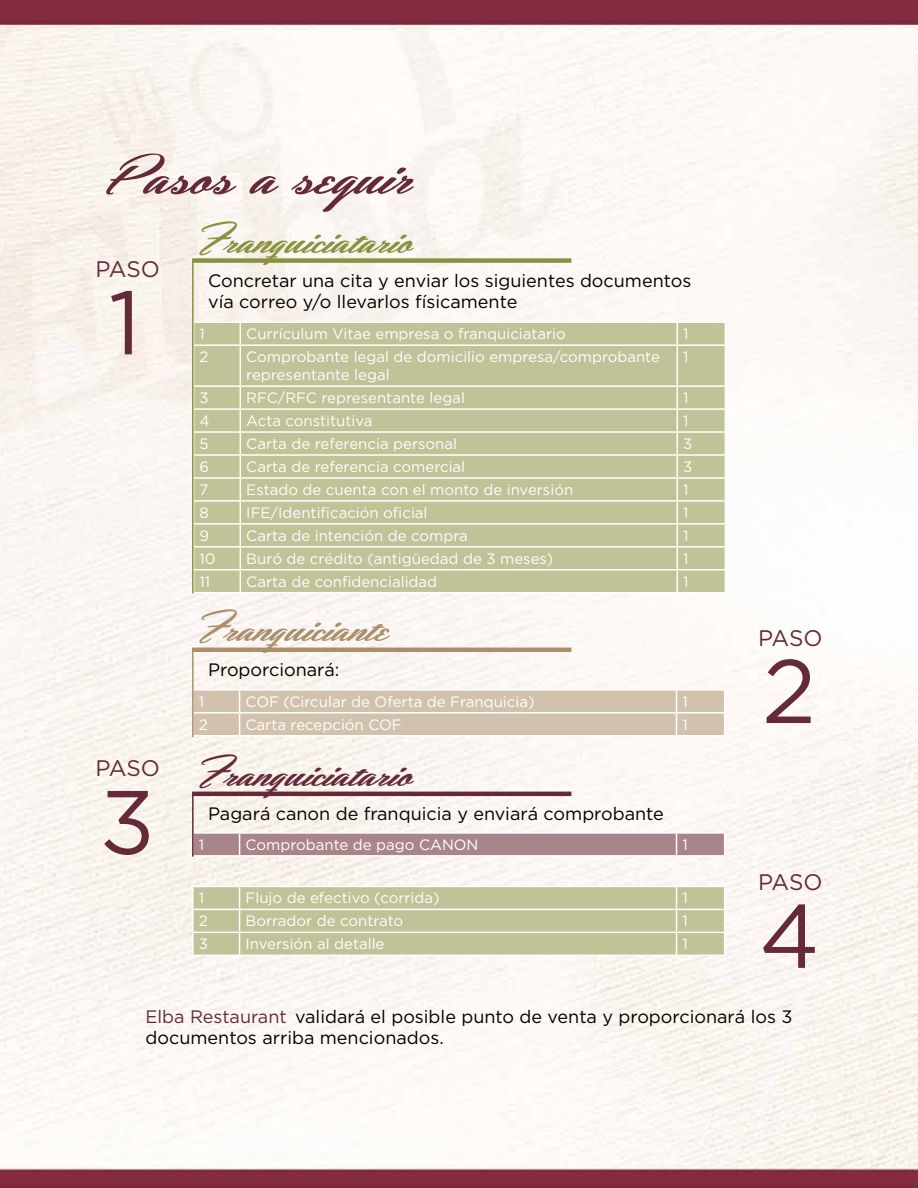
<style>
.page{position:relative;width:918px;height:1188px;background:#fff}
.page>*{position:absolute;margin:0;border:0;box-sizing:border-box;transform-origin:0 0}
.t1{font:90px "Gotham";color:#652939}
.t2{font:60px "Hemmet Personal Use Only";color:#652939}
.t3{font:42px "Hemmet Personal Use Only";color:#88923f}
.t4{font:42px "Hemmet Personal Use Only";color:#652939}
.t5{font:42px "Hemmet Personal Use Only";color:#ab8f6a}
.t6{font:22.5px "Gotham";letter-spacing:-.015em;color:#652939}
.t7{font:18px/21.6px "Gotham";color:#000}
.t8{font:15px/18px "Gotham";color:#fff}
.s1{color:#652939}
</style>
<div class="page">
<img style="left:0;top:0;width:918px;height:1188px">
<div style="left:194px;top:323px;width:531px;height:269px;background:#c0c298"></div>
<hr style="left:193px;top:322px;width:47px;height:1px;background:#fff">
<hr style="left:240px;top:322px;width:437px;height:1px;background:#fff">
<svg style="left:240px;top:323px;width:1px;height:21px"></svg>
<hr style="left:677px;top:322px;width:49px;height:1px;background:#fff">
<svg style="left:677px;top:323px;width:1px;height:21px"></svg>
<svg style="left:725px;top:323px;width:1px;height:21px"></svg>
<hr style="left:193px;top:344px;width:47px;height:2px;background:#fff">
<hr style="left:240px;top:344px;width:437px;height:2px;background:#fff">
<hr style="left:240px;top:346px;width:1px;height:39px;background:#fff">
<hr style="left:677px;top:344px;width:49px;height:2px;background:#fff">
<hr style="left:677px;top:346px;width:1px;height:39px;background:#fff">
<hr style="left:725px;top:346px;width:1px;height:39px;background:#fff">
<hr style="left:193px;top:385px;width:47px;height:2px;background:#fff">
<hr style="left:240px;top:385px;width:437px;height:2px;background:#fff">
<hr style="left:677px;top:385px;width:49px;height:2px;background:#fff">
<hr style="left:193px;top:408px;width:47px;height:2px;background:#fff">
<hr style="left:240px;top:408px;width:437px;height:2px;background:#fff">
<hr style="left:677px;top:408px;width:49px;height:2px;background:#fff">
<hr style="left:193px;top:431px;width:47px;height:2px;background:#fff">
<hr style="left:240px;top:431px;width:437px;height:2px;background:#fff">
<hr style="left:677px;top:431px;width:49px;height:2px;background:#fff">
<hr style="left:193px;top:454px;width:47px;height:2px;background:#fff">
<hr style="left:240px;top:454px;width:437px;height:2px;background:#fff">
<hr style="left:677px;top:454px;width:49px;height:2px;background:#fff">
<hr style="left:193px;top:477px;width:47px;height:2px;background:#fff">
<hr style="left:240px;top:477px;width:437px;height:2px;background:#fff">
<hr style="left:677px;top:477px;width:49px;height:2px;background:#fff">
<hr style="left:193px;top:500px;width:47px;height:2px;background:#fff">
<hr style="left:240px;top:500px;width:437px;height:2px;background:#fff">
<hr style="left:677px;top:500px;width:49px;height:2px;background:#fff">
<hr style="left:193px;top:523px;width:47px;height:2px;background:#fff">
<hr style="left:240px;top:523px;width:437px;height:2px;background:#fff">
<hr style="left:677px;top:523px;width:49px;height:2px;background:#fff">
<hr style="left:193px;top:546px;width:47px;height:2px;background:#fff">
<hr style="left:240px;top:546px;width:437px;height:2px;background:#fff">
<hr style="left:677px;top:546px;width:49px;height:2px;background:#fff">
<hr style="left:193px;top:569px;width:47px;height:2px;background:#fff">
<hr style="left:240px;top:569px;width:437px;height:2px;background:#fff">
<svg style="left:240px;top:387px;width:1px;height:205px"></svg>
<hr style="left:677px;top:569px;width:49px;height:2px;background:#fff">
<svg style="left:677px;top:387px;width:1px;height:205px"></svg>
<svg style="left:725px;top:387px;width:1px;height:205px"></svg>
<hr style="left:193px;top:592px;width:47px;height:1px;background:#fff">
<hr style="left:240px;top:592px;width:437px;height:1px;background:#fff">
<hr style="left:677px;top:592px;width:49px;height:1px;background:#fff">
<hr style="left:192px;top:689px;width:48px;height:2px;background:#fff">
<hr style="left:240px;top:689px;width:437px;height:2px;background:#fff">
<hr style="left:677px;top:689px;width:48px;height:2px;background:#fff">
<svg style="left:194px;top:690px;width:531px;height:45px;background:#d4c5b1"></svg>
<hr style="left:192px;top:735px;width:48px;height:1px;background:#fff">
<hr style="left:240px;top:735px;width:437px;height:1px;background:#fff">
<hr style="left:677px;top:735px;width:48px;height:1px;background:#fff">
<hr style="left:192px;top:832px;width:48px;height:2px;background:#fff">
<hr style="left:240px;top:832px;width:437px;height:2px;background:#fff">
<hr style="left:677px;top:832px;width:48px;height:2px;background:#fff">
<div style="left:194px;top:833px;width:531px;height:22px;background:#a9858a"></div>
<hr style="left:192px;top:855px;width:48px;height:2px;background:#fff">
<hr style="left:240px;top:855px;width:437px;height:2px;background:#fff">
<hr style="left:677px;top:855px;width:48px;height:2px;background:#fff">
<hr style="left:192px;top:886px;width:48px;height:1px;background:#fff">
<hr style="left:192px;top:887px;width:2px;height:22px;background:#fff">
<hr style="left:192px;top:909px;width:48px;height:1px;background:#fff">
<hr style="left:192px;top:910px;width:2px;height:22px;background:#fff">
<hr style="left:192px;top:932px;width:48px;height:1px;background:#fff">
<hr style="left:192px;top:933px;width:2px;height:22px;background:#fff">
<svg style="left:193px;top:886px;width:532px;height:69px;background:#c4c69f"></svg>
<hr style="left:192px;top:955px;width:48px;height:1px;background:#fff">
<hr style="left:240px;top:955px;width:437px;height:1px;background:#fff">
<hr style="left:677px;top:955px;width:48px;height:1px;background:#fff">
<hr style="left:192px;top:260px;width:2px;height:333px;background:#88923f">
<div style="left:192px;top:258px;width:379px;height:5px;background:#88923f"></div>
<hr style="left:192px;top:649px;width:2px;height:88px;background:#ab8f6a">
<hr style="left:192px;top:648px;width:379px;height:4px;background:#ab8f6a">
<hr style="left:192px;top:793px;width:2px;height:64px;background:#652939">
<hr style="left:192px;top:792px;width:379px;height:4px;background:#652939">
<h2 class="t2" style="left:106px;top:134px;width:308px">Pasos a seguir</h2>
<h3 class="t6" style="left:95px;top:254px;width:66px">PASO</h3>
<h1 class="t1" style="left:109px;top:265px;width:34px">1</h1>
<h3 class="t6" style="left:95px;top:754px;width:66px">PASO</h3>
<h1 class="t1" style="left:100px;top:764px;width:57px">3</h1>
<h3 class="t3" style="left:199px;top:211px;width:215px">Franquiciatario</h3>
<p class="t7" style="left:208px;top:269px;width:485px">Concretar una cita y enviar los siguientes documentos vía correo y/o llevarlos físicamente</p>
<p class="t8" style="left:200px;top:325px;width:7px">1</p>
<p class="t8" style="left:246px;top:325px;width:321px">Currículum Vitae empresa o franquiciatario</p>
<p class="t8" style="left:683px;top:325px;width:7px">1</p>
<p class="t8" style="left:200px;top:348px;width:10px">2</p>
<p class="t8" style="left:246px;top:348px;width:415px">Comprobante legal de domicilio empresa/comprobante representante legal</p>
<p class="t8" style="left:683px;top:348px;width:7px">1</p>
<p class="t8" style="left:200px;top:388px;width:11px">3</p>
<p class="t8" style="left:246px;top:388px;width:220px">RFC/RFC representante legal</p>
<p class="t8" style="left:683px;top:388px;width:7px">1</p>
<p class="t8" style="left:200px;top:411px;width:12px">4</p>
<p class="t8" style="left:246px;top:411px;width:128px">Acta constitutiva</p>
<p class="t8" style="left:683px;top:411px;width:7px">1</p>
<p class="t8" style="left:200px;top:434px;width:11px">5</p>
<p class="t8" style="left:246px;top:434px;width:212px">Carta de referencia personal</p>
<p class="t8" style="left:683px;top:434px;width:11px">3</p>
<p class="t8" style="left:200px;top:457px;width:11px">6</p>
<p class="t8" style="left:246px;top:457px;width:220px">Carta de referencia comercial</p>
<p class="t8" style="left:683px;top:457px;width:11px">3</p>
<p class="t8" style="left:200px;top:480px;width:10px">7</p>
<p class="t8" style="left:246px;top:480px;width:329px">Estado de cuenta con el monto de inversión</p>
<p class="t8" style="left:683px;top:480px;width:7px">1</p>
<p class="t8" style="left:200px;top:503px;width:11px">8</p>
<p class="t8" style="left:246px;top:503px;width:183px">IFE/Identificación oficial</p>
<p class="t8" style="left:683px;top:503px;width:7px">1</p>
<p class="t8" style="left:200px;top:526px;width:11px">9</p>
<p class="t8" style="left:246px;top:526px;width:223px">Carta de intención de compra</p>
<p class="t8" style="left:683px;top:526px;width:7px">1</p>
<p class="t8" style="left:200px;top:549px;width:18px">10</p>
<p class="t8" style="left:246px;top:549px;width:308px">Buró de crédito (antigüedad de 3 meses)</p>
<p class="t8" style="left:683px;top:549px;width:7px">1</p>
<p class="t8" style="left:200px;top:572px;width:12px">11</p>
<p class="t8" style="left:246px;top:572px;width:192px">Carta de confidencialidad</p>
<p class="t8" style="left:683px;top:572px;width:7px">1</p>
<h3 class="t5" style="left:199px;top:599px;width:191px">Franquiciante</h3>
<p class="t7" style="left:208px;top:659px;width:133px">Proporcionará:</p>
<p class="t8" style="left:199px;top:692px;width:7px">1</p>
<p class="t8" style="left:246px;top:692px;width:291px">COF (Circular de Oferta de Franquicia)</p>
<p class="t8" style="left:683px;top:692px;width:7px">1</p>
<p class="t8" style="left:199px;top:715px;width:10px">2</p>
<p class="t8" style="left:246px;top:715px;width:158px">Carta recepción COF</p>
<p class="t8" style="left:683px;top:715px;width:7px">1</p>
<h3 class="t4" style="left:199px;top:743px;width:215px">Franquiciatario</h3>
<p class="t7" style="left:208px;top:803px;width:457px">Pagará canon de franquicia y enviará comprobante</p>
<p class="t8" style="left:199px;top:835px;width:7px">1</p>
<p class="t8" style="left:246px;top:835px;width:234px">Comprobante de pago CANON</p>
<p class="t8" style="left:683px;top:835px;width:7px">1</p>
<p class="t8" style="left:199px;top:889px;width:7px">1</p>
<p class="t8" style="left:246px;top:889px;width:196px">Flujo de efectivo (corrida)</p>
<p class="t8" style="left:683px;top:889px;width:7px">1</p>
<p class="t8" style="left:199px;top:912px;width:10px">2</p>
<p class="t8" style="left:246px;top:912px;width:159px">Borrador de contrato</p>
<p class="t8" style="left:683px;top:912px;width:7px">1</p>
<p class="t8" style="left:199px;top:935px;width:11px">3</p>
<p class="t8" style="left:246px;top:935px;width:140px">Inversión al detalle</p>
<p class="t8" style="left:683px;top:935px;width:7px">1</p>
<h3 class="t6" style="left:758px;top:623px;width:66px">PASO</h3>
<h1 class="t1" style="left:762px;top:634px;width:55px">2</h1>
<h3 class="t6" style="left:758px;top:868px;width:66px">PASO</h3>
<h1 class="t1" style="left:759px;top:878px;width:62px">4</h1>
<p class="t7" style="left:146px;top:1005px;width:648px"><span class="s1">Elba Restaurant</span> validará el posible punto de venta y proporcionará los 3 documentos arriba mencionados.</p>
</div>
